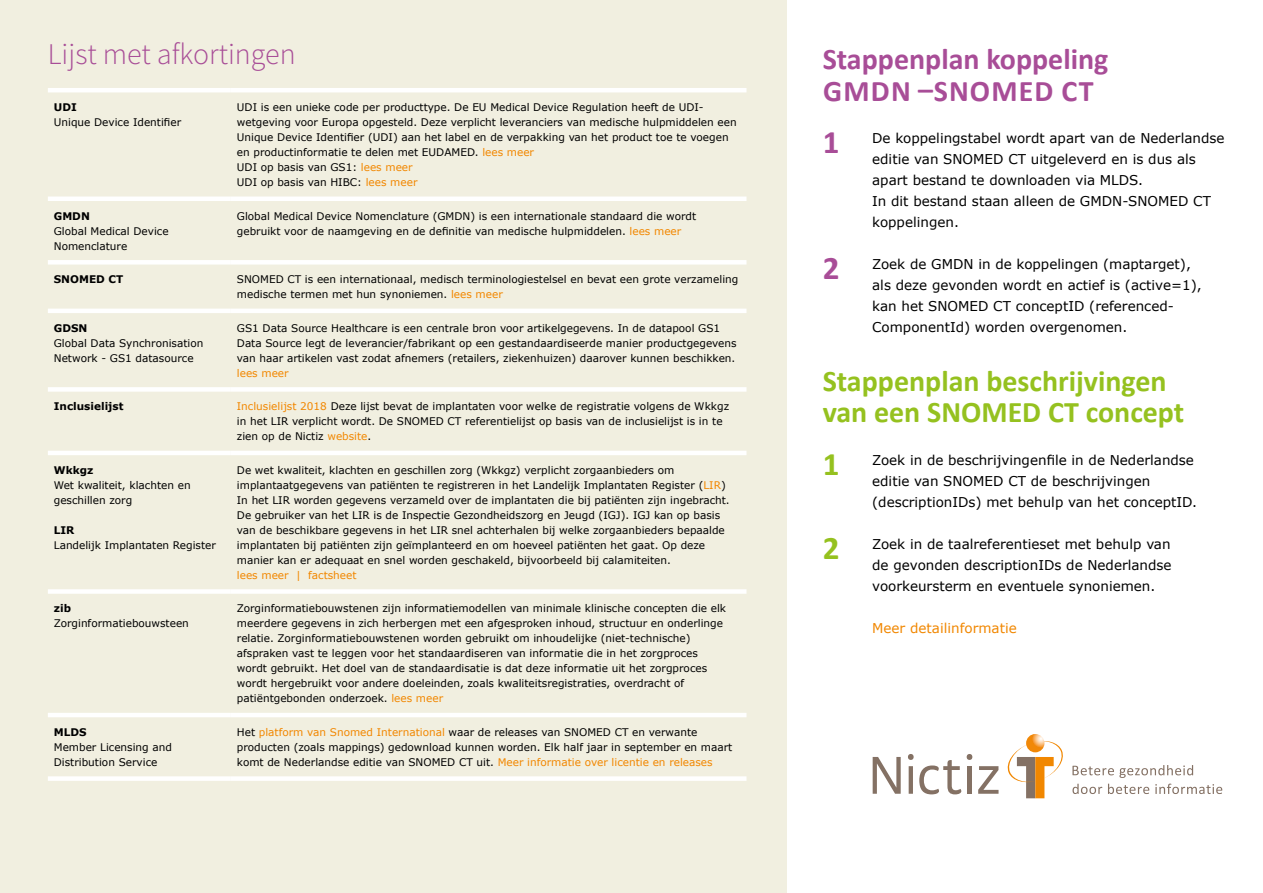
<style>
.page{position:relative;width:1263px;height:893px;background:#fff}
.page>*{position:absolute;margin:0;border:0;box-sizing:border-box;transform-origin:0 0}
.t1{font:700 33px "Calibri";color:#a84d97}
.t2{font:700 33px "Calibri";color:#95c11f}
.t3{font:700 30px/31.5px "Calibri";color:#95c11f}
.t4{font:700 30px/31.5px "Calibri";color:#a84d97}
.t5{font:300 30px "Source Sans Pro";color:#a84d97}
.t6{font:13.5px/21px "Verdana";color:#000}
.t7{font:13.5px "Verdana";color:#f18700}
.t8{font:10.5px/15px "Verdana";color:#000}
.t9{font:700 10.5px "Verdana";color:#000}
.t10{font:10.5px "Verdana";color:#f18700}
.s1{color:#f18700}
</style>
<div class="page">
<div style="left:0;top:0;width:787px;height:893px;background:#f1efe0"></div>
<hr style="left:48px;top:88px;width:183px;height:4px;background:#fff">
<hr style="left:231px;top:88px;width:515px;height:4px;background:#fff">
<div style="left:48px;top:196px;width:183px;height:5px;background:#fff"></div>
<div style="left:231px;top:196px;width:515px;height:5px;background:#fff"></div>
<div style="left:48px;top:260px;width:183px;height:5px;background:#fff"></div>
<div style="left:231px;top:260px;width:515px;height:5px;background:#fff"></div>
<hr style="left:48px;top:309px;width:183px;height:4px;background:#fff">
<hr style="left:231px;top:309px;width:515px;height:4px;background:#fff">
<div style="left:48px;top:387px;width:183px;height:5px;background:#fff"></div>
<div style="left:231px;top:387px;width:515px;height:5px;background:#fff"></div>
<hr style="left:48px;top:451px;width:183px;height:4px;background:#fff">
<hr style="left:231px;top:451px;width:515px;height:4px;background:#fff">
<div style="left:48px;top:589px;width:183px;height:5px;background:#fff"></div>
<div style="left:231px;top:589px;width:515px;height:5px;background:#fff"></div>
<hr style="left:48px;top:713px;width:183px;height:4px;background:#fff">
<hr style="left:231px;top:713px;width:515px;height:4px;background:#fff">
<div style="left:48px;top:776px;width:183px;height:5px;background:#fff"></div>
<div style="left:231px;top:776px;width:515px;height:5px;background:#fff"></div>
<svg style="left:873px;top:757px;width:28px;height:37px"></svg>
<svg style="left:908px;top:754px;width:53px;height:40px"></svg>
<div style="left:967px;top:766px;width:5px;height:28px;background:#847164"></div>
<svg style="left:967px;top:754px;width:5px;height:6px"></svg>
<svg style="left:978px;top:766px;width:20px;height:28px"></svg>
<svg style="left:1007px;top:739px;width:56px;height:59px"></svg>
<svg style="left:1026px;top:734px;width:18px;height:18px"></svg>
<svg style="left:1072px;top:765px;width:150px;height:29px"></svg>
<h2 class="t5" style="left:48px;top:36px;width:249px">Lijst met afkortingen</h2>
<p class="t9" style="left:54px;top:100px;width:24px">UDI</p>
<p class="t8" style="left:54px;top:115px;width:129px">Unique Device Identifier</p>
<p class="t8" style="left:237px;top:100px;width:501px">UDI is een unieke code per producttype. De EU Medical Device Regulation heeft de UDI&shy;wetgeving voor Europa opgesteld. Deze verplicht leveranciers van medische hulpmiddelen een Unique Device Identifier (UDI) aan het label en de verpakking van het product toe te voegen en productinformatie te delen met EUDAMED. <span class="s1">lees meer<br></span>UDI op basis van GS1: <span class="s1">lees meer<br></span>UDI op basis van HIBC: <span class="s1">lees meer</span></p>
<p class="t9" style="left:54px;top:208px;width:38px">GMDN</p>
<p class="t8" style="left:54px;top:223px;width:116px">Global Medical Device<br>Nomenclature</p>
<p class="t8" style="left:237px;top:208px;width:461px">Global Medical Device Nomenclature (GMDN) is een internationale standaard die wordt gebruikt voor de naamgeving en de definitie van medische hulpmiddelen. <span class="s1">lees meer</span></p>
<p class="t9" style="left:54px;top:272px;width:71px">SNOMED CT</p>
<p class="t8" style="left:237px;top:272px;width:503px">SNOMED CT is een internationaal, medisch terminologiestelsel en bevat een grote verzameling medische termen met hun synoniemen. <span class="s1">lees meer</span></p>
<p class="t9" style="left:54px;top:320px;width:35px">GDSN</p>
<p class="t8" style="left:54px;top:335px;width:151px">Global Data Synchronisation<br>Network - GS1 datasource</p>
<p class="t8" style="left:237px;top:320px;width:501px">GS1 Data Source Healthcare is een centrale bron voor artikelgegevens. In de datapool GS1<br>Data Source legt de leverancier/fabrikant op een gestandaardiseerde manier productgegevens van haar artikelen vast zodat afnemers (retailers, ziekenhuizen) daarover kunnen beschikken.</p>
<p class="t10" style="left:237px;top:366px;width:53px">lees meer</p>
<p class="t9" style="left:54px;top:399px;width:71px">Inclusielijst</p>
<p class="t8" style="left:237px;top:399px;width:494px"><span class="s1">Inclusielijst 2018</span> Deze lijst bevat de implantaten voor welke de registratie volgens de Wkkgz in het LIR verplicht wordt. De SNOMED CT referentielijst op basis van de inclusielijst is in te zien op de Nictiz <span class="s1">website</span>.</p>
<p class="t9" style="left:54px;top:463px;width:41px">Wkkgz</p>
<p class="t8" style="left:54px;top:477px;width:138px">Wet kwaliteit, klachten en geschillen zorg</p>
<p class="t9" style="left:54px;top:523px;width:22px">LIR</p>
<p class="t8" style="left:54px;top:537px;width:164px">Landelijk Implantaten Register</p>
<p class="t8" style="left:237px;top:462px;width:494px">De wet kwaliteit, klachten en geschillen zorg (Wkkgz) verplicht zorgaanbieders om implantaatgegevens van patiënten te registreren in het Landelijk Implantaten Register (<span class="s1">LIR</span>)<br>In het LIR worden gegevens verzameld over de implantaten die bij patiënten zijn ingebracht.<br>De gebruiker van het LIR is de Inspectie Gezondheidszorg en Jeugd (IGJ). IGJ kan op basis van de beschikbare gegevens in het LIR snel achterhalen bij welke zorgaanbieders bepaalde implantaten bij patiënten zijn geïmplanteerd en om hoeveel patiënten het gaat. Op deze manier kan er adequaat en snel worden geschakeld, bijvoorbeeld bij calamiteiten.</p>
<p class="t10" style="left:237px;top:568px;width:121px">lees meer | factsheet</p>
<p class="t9" style="left:54px;top:601px;width:19px">zib</p>
<p class="t8" style="left:54px;top:616px;width:137px">Zorginformatiebouwsteen</p>
<p class="t9" style="left:54px;top:725px;width:34px">MLDS</p>
<p class="t8" style="left:54px;top:739px;width:120px">Member Licensing and<br>Distribution Service</p>
<p class="t8" style="left:237px;top:601px;width:491px">Zorginformatiebouwstenen zijn informatiemodellen van minimale klinische concepten die elk meerdere gegevens in zich herbergen met een afgesproken inhoud, structuur en onderlinge relatie. Zorginformatiebouwstenen worden gebruikt om inhoudelijke (niet-technische) afspraken vast te leggen voor het standaardiseren van informatie die in het zorgproces wordt gebruikt. Het doel van de standaardisatie is dat deze informatie uit het zorgproces wordt hergebruikt voor andere doeleinden, zoals kwaliteitsregistraties, overdracht of patiëntgebonden onderzoek. <span class="s1">lees meer</span></p>
<p class="t8" style="left:237px;top:724px;width:497px">Het <span class="s1">platform van Snomed International</span> waar de releases van SNOMED CT en verwante producten (zoals mappings) gedownload kunnen worden. Elk half jaar in september en maart komt de Nederlandse editie van SNOMED CT uit. <span class="s1">Meer informatie over licentie en releases</span></p>
<h2 class="t4" style="left:823px;top:44px;width:287px">Stappenplan koppeling<br>GMDN –SNOMED CT</h2>
<p class="t6" style="left:872px;top:128px;width:354px">De koppelingstabel wordt apart van de Nederlandse editie van SNOMED CT uitgeleverd en is dus als apart bestand te downloaden via MLDS.<br>In dit bestand staan alleen de GMDN-SNOMED CT koppelingen.</p>
<p class="t6" style="left:872px;top:254px;width:331px">Zoek de GMDN in de koppelingen (maptarget), als deze gevonden wordt en actief is (active=1), kan het SNOMED CT conceptID (referenced-ComponentId) worden overgenomen.</p>
<h2 class="t3" style="left:823px;top:365px;width:363px">Stappenplan beschrijvingen van een SNOMED CT concept</h2>
<p class="t6" style="left:872px;top:449px;width:326px">Zoek in de beschrijvingenfile in de Nederlandse editie van SNOMED CT de beschrijvingen (descriptionIDs) met behulp van het conceptID.</p>
<p class="t6" style="left:872px;top:533px;width:301px;text-align:justify">Zoek in de taalreferentieset met behulp van de gevonden descriptionIDs de Nederlandse voorkeursterm en eventuele synoniemen.</p>
<p class="t7" style="left:872px;top:619px;width:146px">Meer detailinformatie</p>
<h1 class="t1" style="left:823px;top:121px;width:18px">1</h1>
<h1 class="t1" style="left:823px;top:247px;width:18px">2</h1>
<h1 class="t2" style="left:823px;top:443px;width:18px">1</h1>
<h1 class="t2" style="left:823px;top:527px;width:18px">2</h1>
</div>
